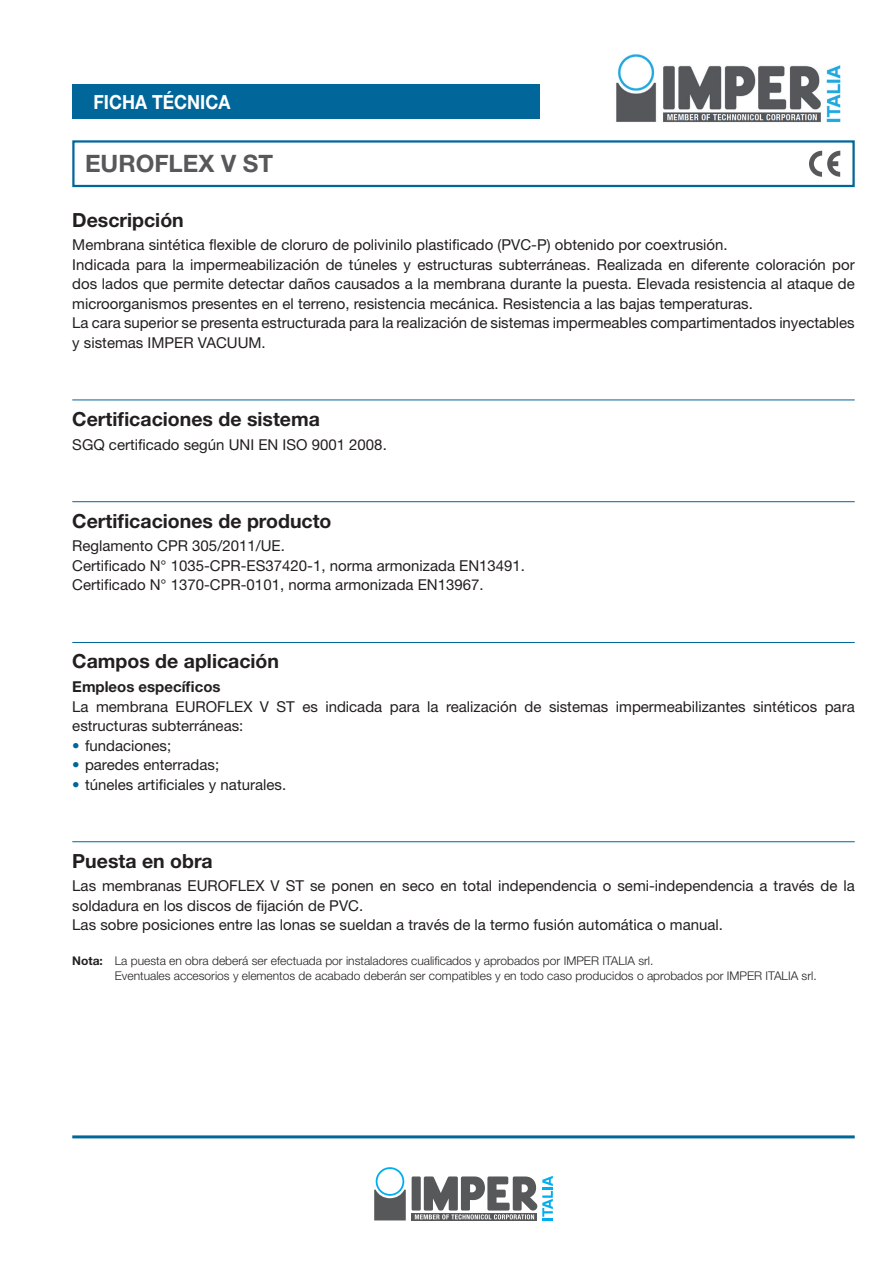
<style>
.page{position:relative;width:893px;height:1263px;background:#fff}
.page>*{position:absolute;margin:0;border:0;box-sizing:border-box;transform-origin:0 0}
.t1{font:700 24px "Helvetica Neue LT Std";color:#57585a}
.t2{font:700 19.5px "Helvetica Neue LT Std";color:#231f20}
.t3{font:700 19.5px "Helvetica Neue LT Std";color:#fff;scale:.9 1}
.t4{font:15px/19.5px "Helvetica Neue LT Std";color:#231f20}
.t5{font:700 15px "Helvetica Neue LT Std";color:#231f20}
.t6{font:300 12px/15px "Helvetica Neue LT Std";color:#231f20}
.s1{color:#01669a}
.s2{font-weight:700}
</style>
<div class="page">
<div style="left:72px;top:85px;width:468px;height:34px;background:#01669a"></div>
<svg style="left:809px;top:151px;width:31px;height:26px"></svg>
<div style="left:72px;top:140px;width:783px;height:47px;border:2px solid #01669a"></div>
<hr style="left:72px;top:1135px;width:783px;height:3px;background:#01669a">
<svg style="left:412px;top:1213px;width:3px;height:7px"></svg>
<div style="left:376px;top:1167px;width:28px;height:29px;border:2px solid #00aeef;border-radius:50%"></div>
<svg style="left:374px;top:1190px;width:32px;height:30px"></svg>
<div style="left:412px;top:1176px;width:9px;height:34px;background:#57585a"></div>
<svg style="left:415px;top:1176px;width:138px;height:44px"></svg>
<img style="left:616px;top:54px;width:225px;height:69px">
<hr style="left:72px;top:400px;width:783px;height:1px;background:#01669a">
<hr style="left:72px;top:501px;width:783px;height:1px;background:#01669a">
<hr style="left:72px;top:642px;width:783px;height:1px;background:#01669a">
<hr style="left:72px;top:841px;width:783px;height:1px;background:#01669a">
<h2 class="t3" style="left:94px;top:90px;width:154px">FICHA TÉCNICA</h2>
<h1 class="t1" style="left:85px;top:149px;width:190px">EUROFLEX V ST</h1>
<h2 class="t2" style="left:72px;top:208px;width:113px">Descripción</h2>
<p class="t4" style="left:72px;top:235px;width:784px">Membrana sintética flexible de cloruro de polivinilo plastificado (PVC-P) obtenido por coextrusión.<br>Indicada para la impermeabilización de túneles y estructuras subterráneas. Realizada en diferente coloración por dos lados que permite detectar daños causados a la membrana durante la puesta. Elevada resistencia al ataque de microorganismos presentes en el terreno, resistencia mecánica. Resistencia a las bajas temperaturas.<br>La cara superior se presenta estructurada para la realización de sistemas impermeables compartimentados inyectables y sistemas IMPER VACUUM.</p>
<h2 class="t2" style="left:72px;top:407px;width:249px">Certificaciones de sistema</h2>
<p class="t4" style="left:72px;top:434px;width:316px">SGQ certificado según UNI EN ISO 9001 2008.</p>
<h2 class="t2" style="left:72px;top:509px;width:261px">Certificaciones de producto</h2>
<p class="t4" style="left:72px;top:536px;width:454px">Reglamento CPR 305/2011/UE.<br>Certificado N° 1035-CPR-ES37420-1, norma armonizada EN13491.<br>Certificado N° 1370-CPR-0101, norma armonizada EN13967.</p>
<h2 class="t2" style="left:72px;top:649px;width:208px">Campos de aplicación</h2>
<p class="t5" style="left:72px;top:677px;width:150px">Empleos específicos</p>
<p class="t4" style="left:72px;top:696px;width:784px">La membrana EUROFLEX V ST es indicada para la realización de sistemas impermeabilizantes sintéticos para estructuras subterráneas:</p>
<p class="t4" style="left:72px;top:735px;width:100px"><span class="s1">•</span> fundaciones;</p>
<p class="t4" style="left:72px;top:755px;width:148px"><span class="s1">•</span> paredes enterradas;</p>
<p class="t4" style="left:72px;top:774px;width:215px"><span class="s1">•</span> túneles artificiales y naturales.</p>
<h2 class="t2" style="left:72px;top:849px;width:142px">Puesta en obra</h2>
<p class="t4" style="left:72px;top:876px;width:784px">Las membranas EUROFLEX V ST se ponen en seco en total independencia o semi-independencia a través de la soldadura en los discos de fijación de PVC.<br>Las sobre posiciones entre las lonas se sueldan a través de la termo fusión automática o manual.</p>
<p class="t6" style="left:115px;top:953px;width:703px;text-indent:-43px"><span class="s2">Nota:</span> La puesta en obra deberá ser efectuada por instaladores cualificados y aprobados por IMPER ITALIA srl.<br>Eventuales accesorios y elementos de acabado deberán ser compatibles y en todo caso producidos o aprobados por IMPER ITALIA srl.</p>
</div>
